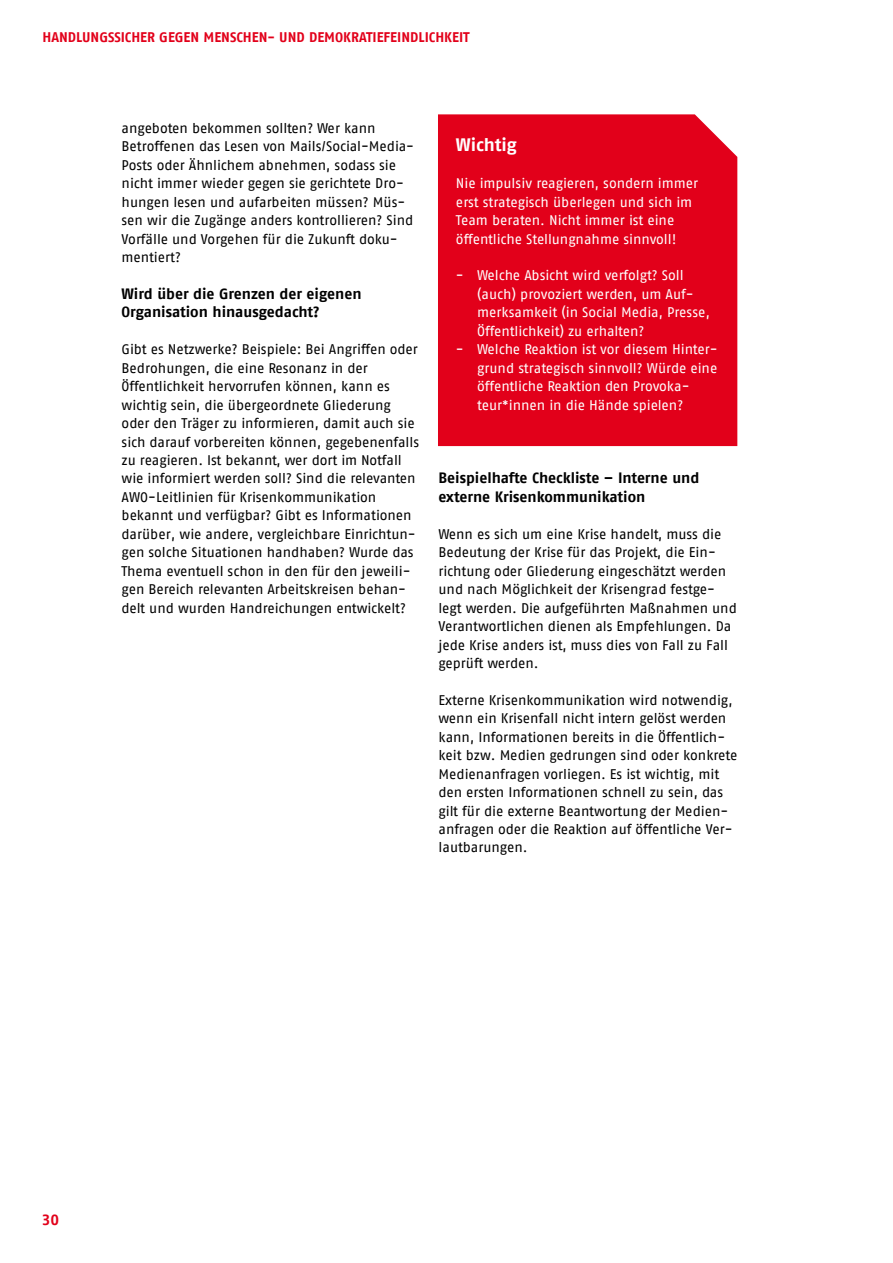
<style>
.page{position:relative;width:893px;height:1263px;background:#fff}
.page>*{position:absolute;margin:0;border:0;box-sizing:border-box;transform-origin:0 0}
.Copytexte_P_copy{font:700 18px "AWO Fago Office";letter-spacing:-.005em;color:#fff}
.Headlines_H3_Innenteil_Kap_4_oE{font:700 15px/18.5px "AWO Fago Office";color:#000}
.t1{font:700 15px "AWO Fago Office";color:#e2001a}
.Copytexte_P_copy-2{font:13.95px/18.5px "AWO Fago Office";color:#000}
.Copytexte_P_copy-3{font:13.95px/18.5px "AWO Fago Office";color:#fff}
.t2{font:700 13.95px "AWO Fago Office";color:#e2001a}
</style>
<div class="page">
<div style="left:438px;top:114px;width:299px;height:332px;background:#e2001a"></div>
<p class="t2" style="left:43px;top:29px;width:429px">HANDLUNGSSICHER GEGEN MENSCHEN- UND DEMOKRATIEFEINDLICHKEIT</p>
<p class="Copytexte_P_copy-2" style="left:122px;top:119px;width:294px">angeboten bekommen sollten? Wer kann Betroffenen das Lesen von Mails/Social-Media-Posts oder Ähnlichem abnehmen, sodass sie nicht immer wieder gegen sie gerichtete Dro&shy;hungen lesen und aufarbeiten müssen? Müs&shy;sen wir die Zugänge anders kontrollieren? Sind Vorfälle und Vorgehen für die Zukunft doku&shy;mentiert?</p>
<h2 class="Headlines_H3_Innenteil_Kap_4_oE" style="left:122px;top:284px;width:242px">Wird über die Grenzen der eigenen<br>Organisation hinausgedacht?</h2>
<p class="Copytexte_P_copy-2" style="left:122px;top:340px;width:299px">Gibt es Netzwerke? Beispiele: Bei Angriffen oder Bedrohungen, die eine Resonanz in der Öffentlichkeit hervorrufen können, kann es wichtig sein, die übergeordnete Gliederung oder den Träger zu informieren, damit auch sie sich darauf vorbereiten können, gegebenenfalls zu reagieren. Ist bekannt, wer dort im Notfall wie informiert werden soll? Sind die relevanten AWO-Leitlinien für Krisenkommunikation bekannt und verfügbar? Gibt es Informationen darüber, wie andere, vergleichbare Einrichtun&shy;gen solche Situationen handhaben? Wurde das Thema eventuell schon in den für den jeweili&shy;gen Bereich relevanten Arbeitskreisen behan&shy;delt und wurden Handreichungen entwickelt?</p>
<p class="Copytexte_P_copy" style="left:456px;top:134px;width:62px">Wichtig</p>
<p class="Copytexte_P_copy-3" style="left:456px;top:174px;width:244px">Nie impulsiv reagieren, sondern immer erst strategisch überlegen und sich im Team beraten. Nicht immer ist eine öffentliche Stellungnahme sinnvoll!</p>
<p class="Copytexte_P_copy-3" style="left:477px;top:266px;width:234px;text-indent:-21px">- Welche Absicht wird verfolgt? Soll (auch) provoziert werden, um Auf&shy;merksamkeit (in Social Media, Presse, Öffentlichkeit) zu erhalten?</p>
<p class="Copytexte_P_copy-3" style="left:477px;top:340px;width:242px;text-indent:-21px">- Welche Reaktion ist vor diesem Hinter&shy;grund strategisch sinnvoll? Würde eine öffentliche Reaktion den Provoka&shy;teur*innen in die Hände spielen?</p>
<h2 class="Headlines_H3_Innenteil_Kap_4_oE" style="left:438px;top:469px;width:262px">Beispielhafte Checkliste – Interne und externe Krisenkommunikation</h2>
<p class="Copytexte_P_copy-2" style="left:438px;top:525px;width:300px">Wenn es sich um eine Krise handelt, muss die Bedeutung der Krise für das Projekt, die Ein&shy;richtung oder Gliederung eingeschätzt werden und nach Möglichkeit der Krisengrad festge&shy;legt werden. Die aufgeführten Maßnahmen und Verantwortlichen dienen als Empfehlungen. Da jede Krise anders ist, muss dies von Fall zu Fall geprüft werden.</p>
<p class="Copytexte_P_copy-2" style="left:438px;top:691px;width:300px">Externe Krisenkommunikation wird notwendig, wenn ein Krisenfall nicht intern gelöst werden kann, Informationen bereits in die Öffentlich&shy;keit bzw. Medien gedrungen sind oder konkrete Medienanfragen vorliegen. Es ist wichtig, mit den ersten Informationen schnell zu sein, das gilt für die externe Beantwortung der Medien&shy;anfragen oder die Reaktion auf öffentliche Ver&shy;lautbarungen.</p>
<p class="t1" style="left:42px;top:1211px;width:19px">30</p>
</div>
